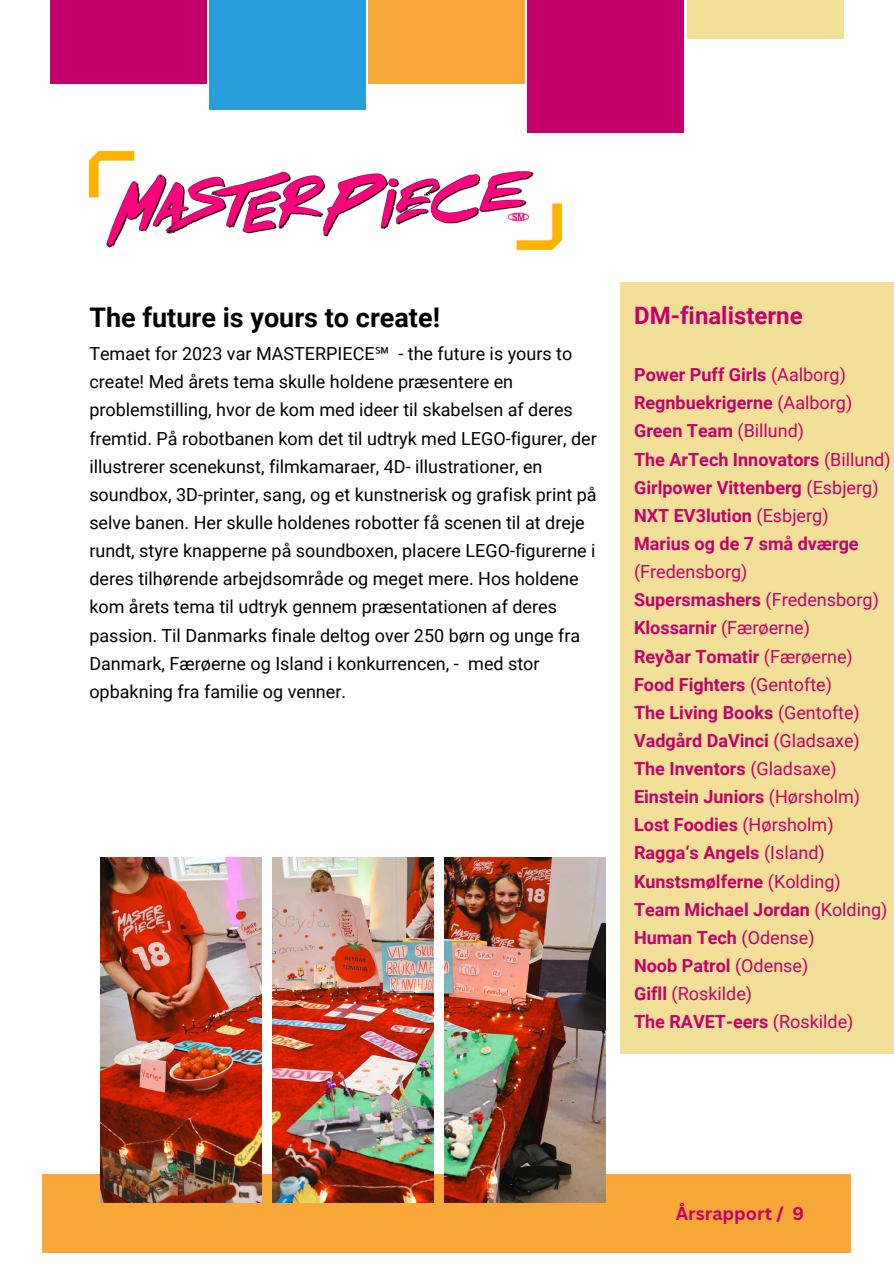
<style>
.page{position:relative;width:894px;height:1264px;background:#fff}
.page>*{position:absolute;margin:0;border:0;box-sizing:border-box;transform-origin:0 0}
.t1{font:700 27px "Roboto";color:#000}
.t2{font:700 24px "Roboto";color:#c3006c}
.t3{font:18px/28.2px "Roboto";color:#000}
.t4{font:700 18px/28.2px "Roboto";color:#c3006c}
.t5{font:18px "Roboto";color:#c3006c}
.t6{font:700 18px "Canva Sans";color:#c3006c}
.s1{font-family:"Noto Sans"}
.s2{font-weight:400}
.s3{font-weight:700}
</style>
<div class="page">
<div style="left:42px;top:1174px;width:808px;height:78px;background:#f8a838"></div>
<img style="left:100px;top:858px;width:161px;height:344px">
<img style="left:272px;top:858px;width:161px;height:344px">
<img style="left:444px;top:858px;width:161px;height:344px">
<div style="left:620px;top:282px;width:273px;height:771px;background:#f3e098"></div>
<div style="left:50px;top:0;width:156px;height:83px;background:#c3006c"></div>
<div style="left:209px;top:0;width:157px;height:110px;background:#2a9eda"></div>
<div style="left:368px;top:0;width:156px;height:83px;background:#f8a838"></div>
<div style="left:527px;top:0;width:156px;height:132px;background:#c3006c"></div>
<div style="left:687px;top:0;width:156px;height:39px;background:#f3e098"></div>
<img style="left:89px;top:152px;width:472px;height:97px">
<p class="t1" style="left:89px;top:302px;width:352px">The future is yours to create!</p>
<p class="t3" style="left:89px;top:340px;width:508px">Temaet for 2023 var MASTERPIECE<span class="s1">℠</span> - the future is yours to create! Med årets tema skulle holdene præsentere en problemstilling, hvor de kom med ideer til skabelsen af deres fremtid. På robotbanen kom det til udtryk med LEGO-figurer, der illustrerer scenekunst, filmkamaraer, 4D- illustrationer, en soundbox, 3D-printer, sang, og et kunstnerisk og grafisk print på selve banen. Her skulle holdenes robotter få scenen til at dreje rundt, styre knapperne på soundboxen, placere LEGO-figurerne i deres tilhørende arbejdsområde og meget mere. Hos holdene kom årets tema til udtryk gennem præsentationen af deres passion. Til Danmarks finale deltog over 250 børn og unge fra Danmark, Færøerne og Island i konkurrencen, - med stor opbakning fra familie og venner.</p>
<p class="t2" style="left:634px;top:301px;width:170px">DM-finalisterne</p>
<p class="t4" style="left:634px;top:361px;width:213px">Power Puff Girls <span class="s2">(Aalborg)</span></p>
<h1 class="t4" style="left:634px;top:389px;width:220px">Regnbuekrigerne <span class="s2">(Aalborg)</span></h1>
<p class="t4" style="left:634px;top:417px;width:172px">Green Team <span class="s2">(Billund)</span></p>
<p class="t4" style="left:634px;top:445px;width:258px">The ArTech Innovators <span class="s2">(Billund)</span></p>
<p class="t4" style="left:634px;top:473px;width:246px">Girlpower Vittenberg <span class="s2">(Esbjerg)</span></p>
<p class="t4" style="left:634px;top:501px;width:196px">NXT EV3lution <span class="s2">(Esbjerg)</span></p>
<p class="t4" style="left:634px;top:529px;width:226px">Marius og de 7 små dværge <span class="s2">(Fredensborg)</span></p>
<p class="t4" style="left:634px;top:586px;width:246px">Supersmashers <span class="s2">(Fredensborg)</span></p>
<p class="t4" style="left:634px;top:614px;width:177px">Klossarnir <span class="s2">(Færøerne)</span></p>
<p class="t4" style="left:634px;top:642px;width:220px">Reyðar Tomatir <span class="s2">(Færøerne)</span></p>
<p class="t4" style="left:634px;top:670px;width:199px">Food Fighters <span class="s2">(Gentofte)</span></p>
<p class="t4" style="left:634px;top:698px;width:227px">The Living Books <span class="s2">(Gentofte)</span></p>
<p class="t4" style="left:634px;top:726px;width:227px">Vadgård DaVinci <span class="s2">(Gladsaxe)</span></p>
<p class="t4" style="left:634px;top:754px;width:204px">The Inventors <span class="s2">(Gladsaxe)</span></p>
<p class="t4" style="left:634px;top:783px;width:227px">Einstein Juniors <span class="s2">(Hørsholm)</span></p>
<p class="t4" style="left:634px;top:811px;width:201px">Lost Foodies <span class="s2">(Hørsholm)</span></p>
<p class="t4" style="left:634px;top:839px;width:192px">Ragga‘s Angels <span class="s2">(Island)</span></p>
<p class="t4" style="left:634px;top:867px;width:208px">Kunstsmølferne <span class="s2">(Kolding)</span></p>
<p class="t4" style="left:634px;top:895px;width:255px">Team Michael Jordan <span class="s2">(Kolding)</span></p>
<p class="t4" style="left:634px;top:923px;width:182px">Human Tech <span class="s2">(Odense)</span></p>
<p class="t4" style="left:634px;top:951px;width:176px">Noob Patrol <span class="s2">(Odense)</span></p>
<p class="t5" style="left:634px;top:983px;width:119px"><span class="s3">Gifll</span> (Roskilde)</p>
<p class="t4" style="left:634px;top:1008px;width:221px">The RAVET-eers <span class="s2">(Roskilde)</span></p>
<p class="t6" style="left:675px;top:1200px;width:130px">Årsrapport / 9</p>
</div>
